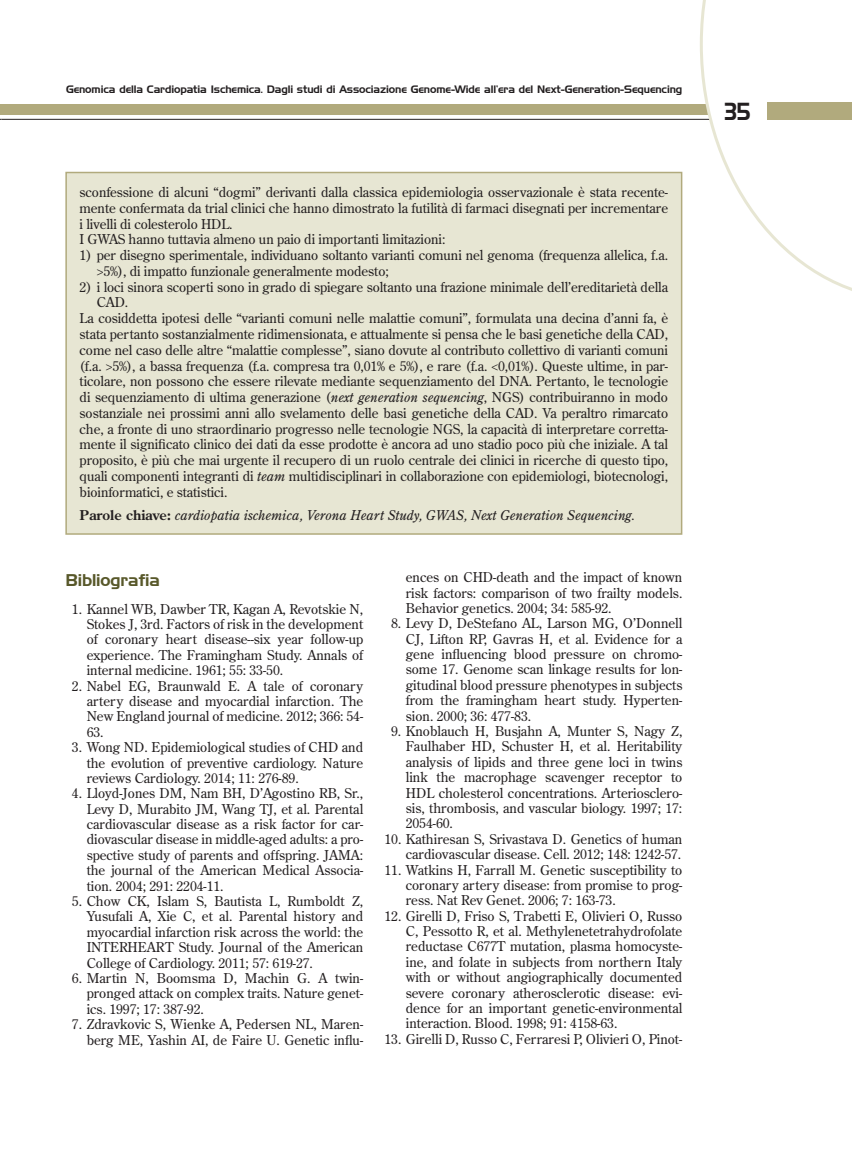
<style>
.page{position:relative;width:852px;height:1152px;background:#fff}
.page>*{position:absolute;margin:0;border:0;box-sizing:border-box;transform-origin:0 0}
.t1{font:24px "Handel Gothic BT";color:#231f20;scale:.8 1}
.t2{font:16.5px "Handel Gothic BT";letter-spacing:-.005em;color:#58582a}
.t3{font:13.5px/15.5px "Century Old Style Std";letter-spacing:-.005em;color:#231f20;text-align:justify}
.t4{font:italic 13.5px "Century Old Style Std";color:#231f20}
.t5{font:10.5px "Handel Gothic BT";letter-spacing:-.01em;color:#231f20}
.s1{font-style:italic}
.s2{font-weight:700;font-style:normal}
</style>
<div class="page">
<hr style="left:2px;top:119px;width:849px;height:1px;background:#231f20">
<svg style="left:0;top:104px;width:2px;height:16px"></svg>
<div style="left:2px;top:104px;width:849px;height:10px;background:#b1aa7d"></div>
<svg style="left:699px;top:0;width:152px;height:291px"></svg>
<div style="left:767px;top:103px;width:84px;height:17px;background:#b1aa7d"></div>
<div style="left:66px;top:172px;width:615px;height:362px;background:#e7e6d3"></div>
<div style="left:65px;top:172px;width:617px;height:362px;border:2px solid #b1aa7d"></div>
<p class="t5" style="left:66px;top:82px;width:617px">Genomica della Cardiopatia Ischemica. Dagli studi di Associazione Genome-Wide all’era del Next-Generation-Sequencing</p>
<p class="t3" style="left:80px;top:184px;width:590px;text-align:left">sconfessione di alcuni “dogmi” derivanti dalla classica epidemiologia osservazionale è stata recente&shy;mente confermata da trial clinici che hanno dimostrato la futilità di farmaci disegnati per incrementare i livelli di colesterolo HDL.<br>I GWAS hanno tuttavia almeno un paio di importanti limitazioni:</p>
<p class="t3" style="left:97px;top:247px;width:573px;text-indent:-17px">1) per disegno sperimentale, individuano soltanto varianti comuni nel genoma (frequenza allelica, f.a. &gt;5%), di impatto funzionale generalmente modesto;</p>
<p class="t3" style="left:80px;top:279px;width:589px">2) i loci sinora scoperti sono in grado di spiegare soltanto una frazione minimale dell’ereditarietà della</p>
<p class="t3" style="left:97px;top:294px;width:33px">CAD.</p>
<p class="t3" style="left:80px;top:310px;width:590px">La cosiddetta ipotesi delle “varianti comuni nelle malattie comuni”, formulata una decina d’anni fa, è</p>
<p class="t3" style="left:80px;top:326px;width:590px">stata pertanto sostanzialmente ridimensionata, e attualmente si pensa che le basi genetiche della CAD,</p>
<p class="t3" style="left:80px;top:342px;width:590px">come nel caso delle altre “malattie complesse”, siano dovute al contributo collettivo di varianti comuni</p>
<p class="t3" style="left:80px;top:357px;width:589px">(f.a. &gt;5%), a bassa frequenza (f.a. compresa tra 0,01% e 5%), e rare (f.a. &lt;0,01%). Queste ultime, in par-</p>
<p class="t3" style="left:80px;top:373px;width:590px">ticolare, non possono che essere rilevate mediante sequenziamento del DNA. Pertanto, le tecnologie</p>
<p class="t3" style="left:80px;top:389px;width:590px">di sequenziamento di ultima generazione (<span class="s1">next generation sequencing</span>, NGS) contribuiranno in modo</p>
<p class="t3" style="left:80px;top:405px;width:590px">sostanziale nei prossimi anni allo svelamento delle basi genetiche della CAD. Va peraltro rimarcato</p>
<p class="t3" style="left:80px;top:420px;width:590px">che, a fronte di uno straordinario progresso nelle tecnologie NGS, la capacità di interpretare corretta-</p>
<p class="t3" style="left:80px;top:436px;width:590px">mente il significato clinico dei dati da esse prodotte è ancora ad uno stadio poco più che iniziale. A tal</p>
<p class="t3" style="left:80px;top:452px;width:590px">proposito, è più che mai urgente il recupero di un ruolo centrale dei clinici in ricerche di questo tipo,</p>
<p class="t3" style="left:80px;top:468px;width:590px">quali componenti integranti di <span class="s1">team</span> multidisciplinari in collaborazione con epidemiologi, biotecnologi,</p>
<p class="t3" style="left:80px;top:483px;width:149px">bioinformatici, e statistici.</p>
<p class="t4" style="left:80px;top:506px;width:557px"><span class="s2">Parole chiave:</span> cardiopatia ischemica, Verona Heart Study, GWAS, Next Generation Sequencing.</p>
<p class="t2" style="left:65px;top:569px;width:96px">Bibliografia</p>
<p class="t3" style="left:87px;top:600px;width:278px;text-indent:-15px">1. Kannel WB, Dawber TR, Kagan A, Revotskie N, Stokes J, 3rd. Factors of risk in the development of coronary heart disease--six year follow-up experience. The Framingham Study. Annals of internal medicine. 1961; 55: 33-50.</p>
<p class="t3" style="left:87px;top:677px;width:278px;text-indent:-15px">2. Nabel EG, Braunwald E. A tale of coronary artery disease and myocardial infarction. The New England journal of medicine. 2012; 366: 54- 63.</p>
<p class="t3" style="left:87px;top:739px;width:278px;text-indent:-15px">3. Wong ND. Epidemiological studies of CHD and the evolution of preventive cardiology. Nature reviews Cardiology. 2014; 11: 276-89.</p>
<p class="t3" style="left:87px;top:785px;width:278px;text-indent:-15px">4. Lloyd-Jones DM, Nam BH, D’Agostino RB, Sr., Levy D, Murabito JM, Wang TJ, et al. Parental cardiovascular disease as a risk factor for car&shy;diovascular disease in middle-aged adults: a pro&shy;spective study of parents and offspring. JAMA: the journal of the American Medical Associa&shy;tion. 2004; 291: 2204-11.</p>
<p class="t3" style="left:87px;top:893px;width:278px;text-indent:-15px">5. Chow CK, Islam S, Bautista L, Rumboldt Z, Yusufali A, Xie C, et al. Parental history and myocardial infarction risk across the world: the INTERHEART Study. Journal of the American College of Cardiology. 2011; 57: 619-27.</p>
<p class="t3" style="left:87px;top:969px;width:278px;text-indent:-15px">6. Martin N, Boomsma D, Machin G. A twin&shy;pronged attack on complex traits. Nature genet&shy;ics. 1997; 17: 387-92.</p>
<p class="t3" style="left:72px;top:1016px;width:293px;text-align:right">7. Zdravkovic S, Wienke A, Pedersen NL, Maren&shy;berg ME, Yashin AI, de Faire U. Genetic influ-</p>
<p class="t3" style="left:405px;top:569px;width:278px">ences on CHD-death and the impact of known risk factors: comparison of two frailty models.<br>Behavior genetics. 2004; 34: 585-92.</p>
<p class="t3" style="left:405px;top:615px;width:278px;text-indent:-15px">8. Levy D, DeStefano AL, Larson MG, O’Donnell CJ, Lifton RP, Gavras H, et al. Evidence for a gene influencing blood pressure on chromo&shy;some 17. Genome scan linkage results for lon&shy;gitudinal blood pressure phenotypes in subjects from the framingham heart study. Hyperten&shy;sion. 2000; 36: 477-83.</p>
<p class="t3" style="left:405px;top:723px;width:278px;text-indent:-15px">9. Knoblauch H, Busjahn A, Munter S, Nagy Z, Faulhaber HD, Schuster H, et al. Heritability analysis of lipids and three gene loci in twins link the macrophage scavenger receptor to HDL cholesterol concentrations. Arteriosclero&shy;sis, thrombosis, and vascular biology. 1997; 17:<br>2054-60.</p>
<p class="t3" style="left:384px;top:830px;width:299px;text-align:right">10. Kathiresan S, Srivastava D. Genetics of human cardiovascular disease. Cell. 2012; 148: 1242-57.</p>
<p class="t3" style="left:405px;top:861px;width:278px;text-indent:-21px">11. Watkins H, Farrall M. Genetic susceptibility to coronary artery disease: from promise to prog&shy;ress. Nat Rev Genet. 2006; 7: 163-73.</p>
<p class="t3" style="left:405px;top:907px;width:278px;text-indent:-21px">12. Girelli D, Friso S, Trabetti E, Olivieri O, Russo C, Pessotto R, et al. Methylenetetrahydrofolate reductase C677T mutation, plasma homocyste&shy;ine, and folate in subjects from northern Italy with or without angiographically documented severe coronary atherosclerotic disease: evi&shy;dence for an important genetic-environmental interaction. Blood. 1998; 91: 4158-63.</p>
<p class="t3" style="left:384px;top:1030px;width:299px">13. Girelli D, Russo C, Ferraresi P, Olivieri O, Pinot-</p>
<p class="t1" style="left:724px;top:97px;width:33px">35</p>
</div>
